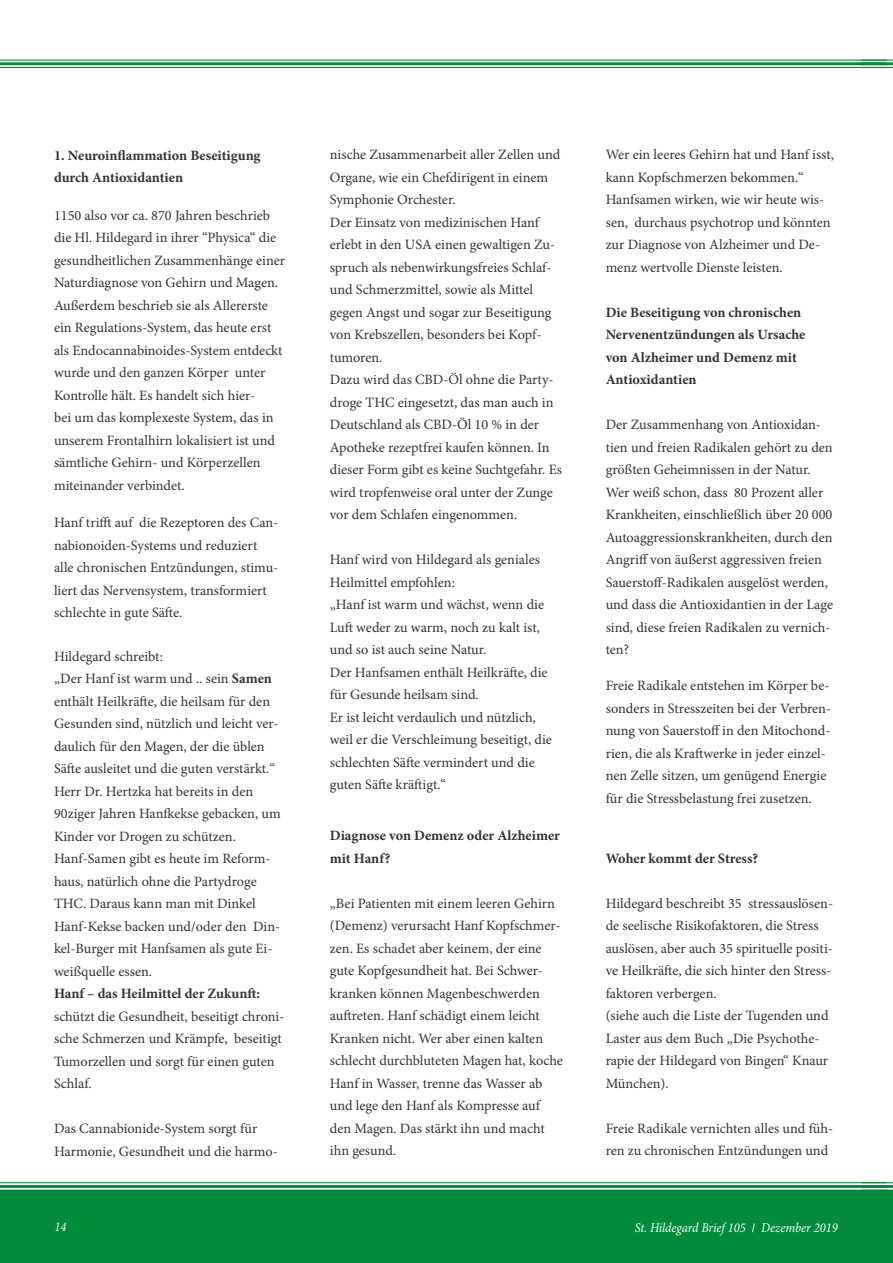
<style>
.page{position:relative;width:893px;height:1263px;background:#fff}
.page>*{position:absolute;margin:0;border:0;box-sizing:border-box;transform-origin:0 0}
.t1{font:14.25px/22.5px "Minion Pro";color:#323233}
.t2{font:700 14.25px/22.5px "Minion Pro";letter-spacing:-.005em;color:#323233}
.t3{font:italic 13.5px "Minion Pro";color:#fff;scale:.93 1}
.s1{font-weight:700}
.s2{font-family:"Arial"}
</style>
<div class="page">
<hr style="left:0;top:60px;width:887px;height:1px;background:#008b3b">
<hr style="left:0;top:62px;width:887px;height:3px;background:#008b3b">
<hr style="left:0;top:67px;width:887px;height:1px;background:#008b3b">
<hr style="left:0;top:1182px;width:887px;height:1px;background:#008b3b">
<hr style="left:0;top:1185px;width:887px;height:3px;background:#008b3b">
<hr style="left:0;top:1189px;width:887px;height:2px;background:#008b3b">
<div style="left:0;top:1191px;width:887px;height:72px;background:#008b3b"></div>
<hr style="left:861px;top:60px;width:32px;height:1px;background:#008b3b">
<hr style="left:861px;top:62px;width:32px;height:3px;background:#008b3b">
<hr style="left:861px;top:67px;width:32px;height:1px;background:#008b3b">
<hr style="left:861px;top:1182px;width:32px;height:1px;background:#008b3b">
<hr style="left:861px;top:1185px;width:32px;height:3px;background:#008b3b">
<hr style="left:861px;top:1189px;width:32px;height:2px;background:#008b3b">
<div style="left:861px;top:1191px;width:32px;height:72px;background:#008b3b"></div>
<p class="t2" style="left:54px;top:144px;width:208px">1. Neuroinflammation Beseitigung durch Antioxidantien</p>
<p class="t1" style="left:54px;top:204px;width:233px">1150 also vor ca. 870 Jahren beschrieb die Hl. Hildegard in ihrer “Physica“ die gesundheitlichen Zusammenhänge einer Naturdiagnose von Gehirn und Magen.<br>Außerdem beschrieb sie als Allererste ein Regulations-System, das heute erst als Endocannabinoides-System entdeckt wurde und den ganzen Körper unter Kontrolle hält. Es handelt sich hier-<br>bei um das komplexeste System, das in unserem Frontalhirn lokalisiert ist und sämtliche Gehirn- und Körperzellen miteinander verbindet.</p>
<p class="t1" style="left:54px;top:511px;width:226px">Hanf trifft auf die Rezeptoren des Can&shy;nabionoiden-Systems und reduziert alle chronischen Entzündungen, stimu&shy;liert das Nervensystem, transformiert schlechte in gute Säfte.</p>
<p class="t1" style="left:54px;top:645px;width:228px">Hildegard schreibt:<br>„Der Hanf ist warm und .. sein <span class="s1">Samen </span>enthält Heilkräfte, die heilsam für den Gesunden sind, nützlich und leicht ver&shy;daulich für den Magen, der die üblen Säfte ausleitet und die guten verstärkt.“ Herr Dr. Hertzka hat bereits in den 90ziger Jahren Hanfkekse gebacken, um Kinder vor Drogen zu schützen.<br>Hanf-Samen gibt es heute im Reform&shy;haus, natürlich ohne die Partydroge THC. Daraus kann man mit Dinkel Hanf-Kekse backen und/oder den Din&shy;kel-Burger mit Hanfsamen als gute Ei&shy;weißquelle essen.</p>
<p class="t2" style="left:54px;top:982px;width:208px">Hanf – das Heilmittel der Zukunft:</p>
<p class="t1" style="left:54px;top:1005px;width:232px">schützt die Gesundheit, beseitigt chroni&shy;sche Schmerzen und Krämpfe, beseitigt<br>Tumorzellen und sorgt für einen guten<br>Schlaf.</p>
<p class="t1" style="left:54px;top:1117px;width:225px">Das Cannabionide-System sorgt für<br>Harmonie, Gesundheit und die harmo-</p>
<p class="t1" style="left:330px;top:143px;width:234px">nische Zusammenarbeit aller Zellen und Organe, wie ein Chefdirigent in einem Symphonie Orchester.<br>Der Einsatz von medizinischen Hanf erlebt in den USA einen gewaltigen Zu&shy;spruch als nebenwirkungsfreies Schlaf&shy;und Schmerzmittel, sowie als Mittel gegen Angst und sogar zur Beseitigung von Krebszellen, besonders bei Kopf&shy;tumoren.<br>Dazu wird das CBD-Öl ohne die Party&shy;droge THC eingesetzt, das man auch in Deutschland als CBD-Öl 10 % in der Apotheke rezeptfrei kaufen können. In dieser Form gibt es keine Suchtgefahr. Es wird tropfenweise oral unter der Zunge vor dem Schlafen eingenommen.</p>
<p class="t1" style="left:330px;top:549px;width:224px">Hanf wird von Hildegard als geniales<br>Heilmittel empfohlen:<br>„Hanf ist warm und wächst, wenn die<br>Luft weder zu warm, noch zu kalt ist, und so ist auch seine Natur.<br>Der Hanfsamen enthält Heilkräfte, die für Gesunde heilsam sind.<br>Er ist leicht verdaulich und nützlich, weil er die Verschleimung beseitigt, die schlechten Säfte vermindert und die guten Säfte kräftigt.“</p>
<p class="t2" style="left:330px;top:824px;width:232px">Diagnose von Demenz oder Alzheimer mit Hanf?</p>
<p class="t1" style="left:330px;top:892px;width:235px">„Bei Patienten mit einem leeren Gehirn (Demenz) verursacht Hanf Kopfschmer&shy;zen. Es schadet aber keinem, der eine gute Kopfgesundheit hat. Bei Schwer&shy;kranken können Magenbeschwerden auftreten. Hanf schädigt einem leicht Kranken nicht. Wer aber einen kalten schlecht durchbluteten Magen hat, koche Hanf in Wasser, trenne das Wasser ab und lege den Hanf als Kompresse auf den Magen. Das stärkt ihn und macht ihn gesund.</p>
<p class="t1" style="left:606px;top:144px;width:230px">Wer ein leeres Gehirn hat und Hanf isst, kann Kopfschmerzen bekommen.“ Hanfsamen wirken, wie wir heute wis&shy;sen, durchaus psychotrop und könnten zur Diagnose von Alzheimer und De&shy;menz wertvolle Dienste leisten.</p>
<p class="t2" style="left:606px;top:301px;width:201px">Die Beseitigung von chronischen<br>Nervenentzündungen als Ursache von Alzheimer und Demenz mit<br>Antioxidantien</p>
<p class="t1" style="left:606px;top:414px;width:229px">Der Zusammenhang von Antioxidan&shy;tien und freien Radikalen gehört zu den größten Geheimnissen in der Natur.<br>Wer weiß schon, dass 80 Prozent aller Krankheiten, einschließlich über 20 000<br>Autoaggressionskrankheiten, durch den Angriff von äußerst aggressiven freien Sauerstoff-Radikalen ausgelöst werden, und dass die Antioxidantien in der Lage sind, diese freien Radikalen zu vernich&shy;ten?</p>
<p class="t1" style="left:606px;top:675px;width:227px">Freie Radikale entstehen im Körper be&shy;sonders in Stresszeiten bei der Verbren&shy;nung von Sauerstoff in den Mitochond&shy;rien, die als Kraftwerke in jeder einzel&shy;nen Zelle sitzen, um genügend Energie für die Stressbelastung frei zusetzen.</p>
<p class="t2" style="left:606px;top:847px;width:154px">Woher kommt der Stress?</p>
<p class="t1" style="left:606px;top:892px;width:229px">Hildegard beschreibt 35 stressauslösen&shy;de seelische Risikofaktoren, die Stress auslösen, aber auch 35 spirituelle positi&shy;ve Heilkräfte, die sich hinter den Stress&shy;faktoren verbergen.<br>(siehe auch die Liste der Tugenden und Laster aus dem Buch „Die Psychothe&shy;rapie der Hildegard von Bingen“ Knaur München).</p>
<p class="t1" style="left:606px;top:1117px;width:229px">Freie Radikale vernichten alles und füh&shy;ren zu chronischen Entzündungen und</p>
<p class="t3" style="left:54px;top:1218px;width:14px">14</p>
<p class="t3" style="left:635px;top:1218px;width:220px">St. Hildegard Brief 105 <span class="s2">׀</span> Dezember 2019</p>
</div>
